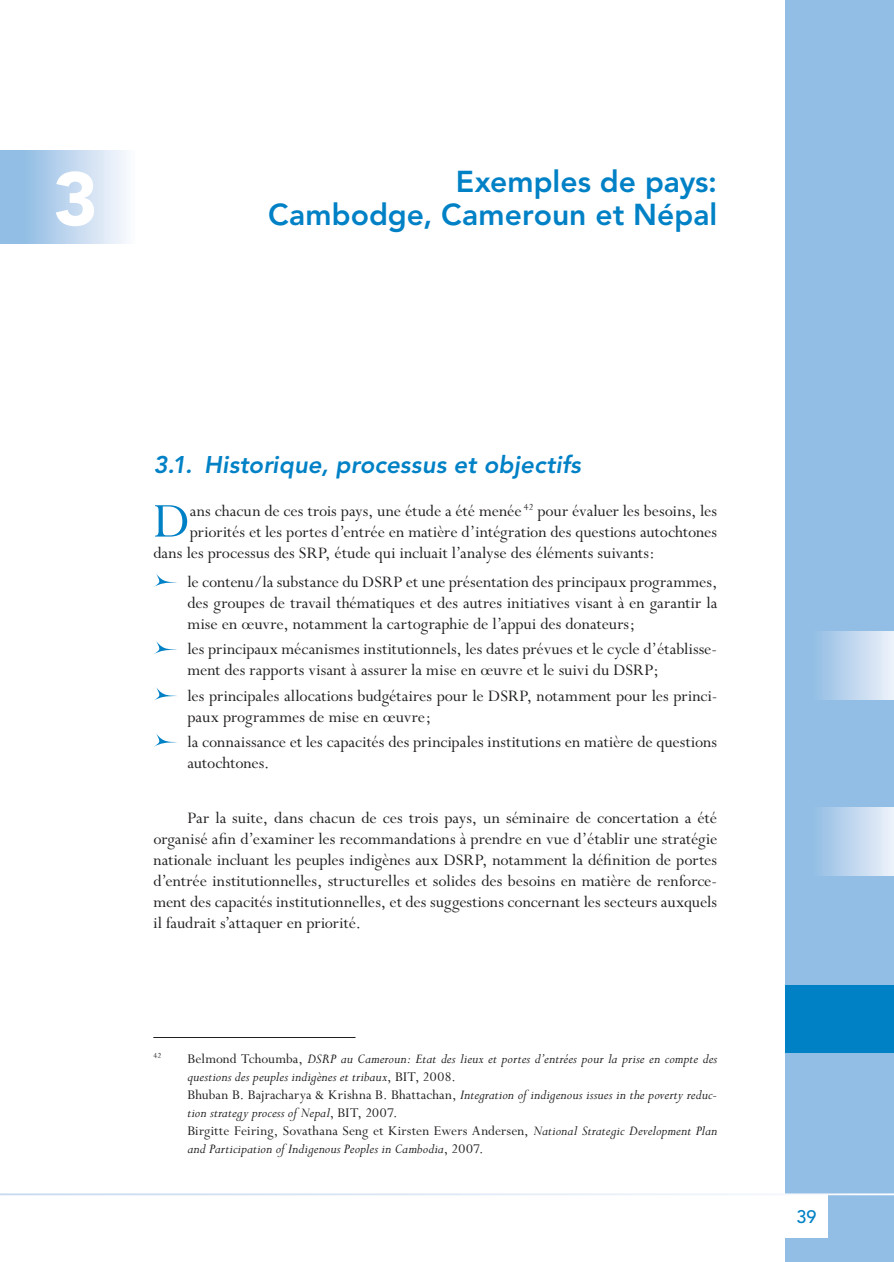
<style>
.page{position:relative;width:894px;height:1262px;background:#fff}
.page>*{position:absolute;margin:0;border:0;box-sizing:border-box;transform-origin:0 0}
.t1{font:900 75px "Avenir";color:#fff}
.t2{font:54.6px "Perpetua";color:#0081c6}
.t3{font:800 30px "Avenir";color:#0081c6}
.t4{font:italic 800 24px "Avenir";letter-spacing:.005em;color:#0081c6}
.t5{font:18px/21px "Perpetua";color:#231f20}
.t6{font:500 18px "Avenir";color:#0081c6}
.t7{font:italic 15px/18px "Perpetua";letter-spacing:.005em;color:#231f20}
.t8{font:8.7px "Perpetua";color:#231f20}
.s1{font-style:normal}
</style>
<div class="page">
<div style="left:0;top:150px;width:151px;height:94px;background:linear-gradient(to right,#83b3e0,#fff)"></div>
<div style="left:785px;top:0;width:108px;height:1261px;background:#92bde4"></div>
<div style="left:785px;top:631px;width:108px;height:68px;background:linear-gradient(to right,#80b3e0,#e7eef8)"></div>
<div style="left:785px;top:984px;width:108px;height:68px;background:#0081c6"></div>
<div style="left:785px;top:807px;width:108px;height:68px;background:linear-gradient(to right,#80b3e0,#e7eef8)"></div>
<svg style="left:154px;top:574px;width:23px;height:13px"></svg>
<svg style="left:154px;top:641px;width:23px;height:13px"></svg>
<svg style="left:154px;top:687px;width:23px;height:13px"></svg>
<svg style="left:154px;top:733px;width:23px;height:14px"></svg>
<hr style="left:153px;top:1037px;width:202px;height:1px;background:#231f20">
<div style="left:785px;top:1194px;width:42px;height:43px;background:#fff"></div>
<hr style="left:0;top:1193px;width:893px;height:2px;background:#fff">
<h1 class="t1" style="left:53px;top:154px;width:46px">3</h1>
<h3 class="t3" style="left:455px;top:164px;width:263px">Exemples de pays:</h3>
<h3 class="t3" style="left:268px;top:197px;width:450px">Cambodge, Cameroun et Népal</h3>
<h3 class="t4" style="left:153px;top:451px;width:429px">3.1. Historique, processus et objectifs</h3>
<h2 class="t2" style="left:153px;top:492px;width:38px">D</h2>
<p class="t5" style="left:190px;top:500px;width:528px">ans chacun de ces trois pays, une étude a été menée <sup>42</sup> pour évaluer les besoins, les</p>
<p class="t5" style="left:190px;top:521px;width:528px">priorités et les portes d’entrée en matière d’intégration des questions autochtones</p>
<p class="t5" style="left:153px;top:542px;width:502px">dans les processus des SRP, étude qui incluait l’analyse des éléments suivants:</p>
<p class="t5" style="left:187px;top:572px;width:531px;text-align:justify">le contenu/la substance du DSRP et une présentation des principaux programmes, des groupes de travail thématiques et des autres initiatives visant à en garantir la mise en œuvre, notamment la cartographie de l’appui des donateurs;</p>
<p class="t5" style="left:187px;top:639px;width:531px">les principaux mécanismes institutionnels, les dates prévues et le cycle d’établisse&shy;ment des rapports visant à assurer la mise en œuvre et le suivi du DSRP;</p>
<p class="t5" style="left:187px;top:685px;width:531px">les principales allocations budgétaires pour le DSRP, notamment pour les princi&shy;paux programmes de mise en œuvre;</p>
<p class="t5" style="left:187px;top:732px;width:531px">la connaissance et les capacités des principales institutions en matière de questions autochtones.</p>
<p class="t5" style="left:153px;top:807px;width:565px;text-align:justify;text-indent:34px">Par la suite, dans chacun de ces trois pays, un séminaire de concertation a été organisé afin d’examiner les recommandations à prendre en vue d’établir une stratégie nationale incluant les peuples indigènes aux DSRP, notamment la définition de portes d’entrée institutionnelles, structurelles et solides des besoins en matière de renforce&shy;ment des capacités institutionnelles, et des suggestions concernant les secteurs auxquels il faudrait s’attaquer en priorité.</p>
<p class="t8" style="left:153px;top:1051px;width:10px">42</p>
<p class="t7" style="left:187px;top:1050px;width:531px"><span class="s1">Belmond Tchoumba,</span> DSRP au Cameroun: Etat des lieux et portes d’entrées pour la prise en compte des questions des peuples indigènes et tribaux<span class="s1">, BIT, 2008.<br>Bhuban B. Bajracharya &amp; Krishna B. Bhattachan,</span> Integration of indigenous issues in the poverty reduc&shy;tion strategy process of Nepal<span class="s1">, BIT, 2007.<br>Birgitte Feiring, Sovathana Seng et Kirsten Ewers Andersen,</span> National Strategic Development Plan and Participation of Indigenous Peoples in Cambodia<span class="s1">, 2007.</span></p>
<p class="t6" style="left:796px;top:1206px;width:22px">39</p>
</div>
